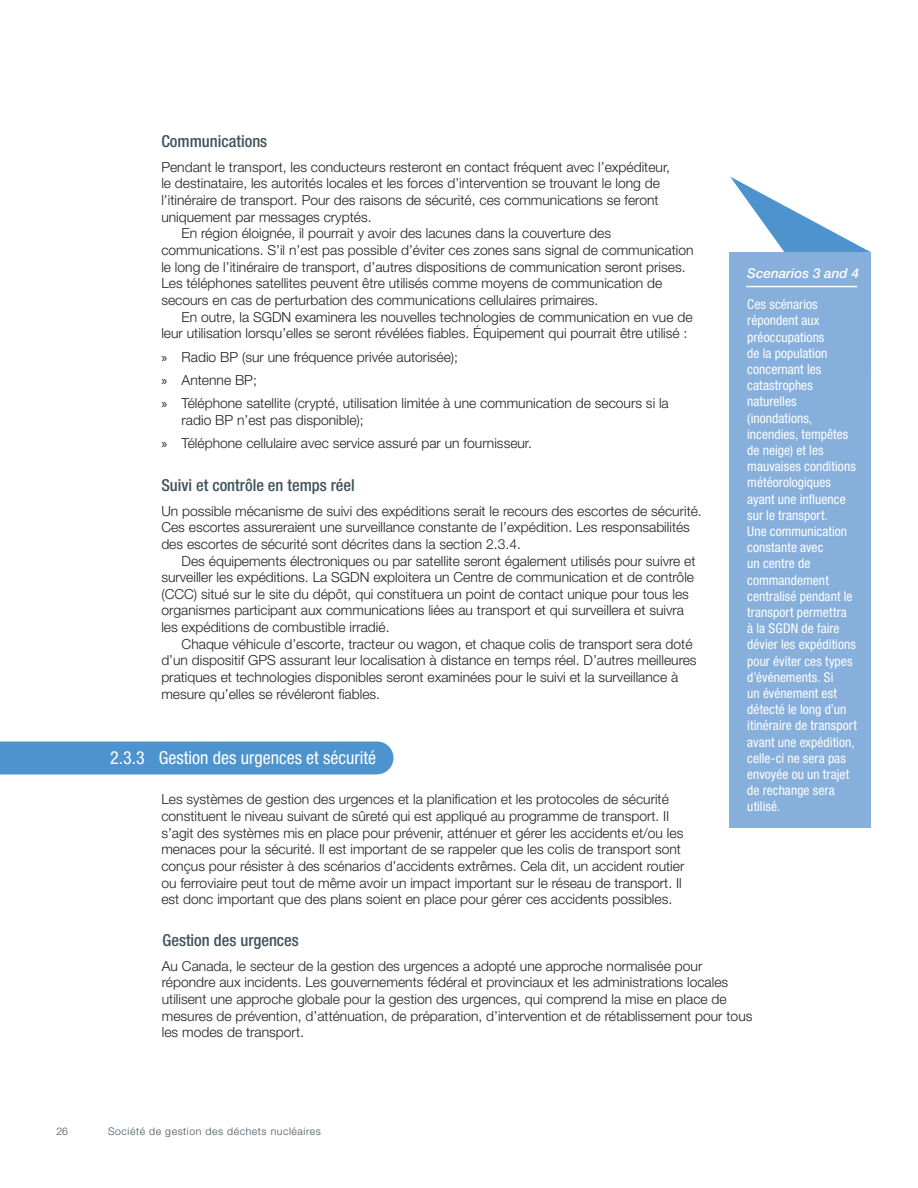
<style>
.page{position:relative;width:918px;height:1188px;background:#fff}
.page>*{position:absolute;margin:0;border:0;box-sizing:border-box;transform-origin:0 0}
.Alphabet_heading{font:condensed 18px "Helvetica Neue LT Std";color:#fff}
.First_para{font:500 condensed 16.5px "Helvetica Neue LT Std";color:#41525c}
.First_para-2{font:300 13.8px/16.6px "Helvetica Neue LT Std";color:#231f20}
.Paragraph_indented{font:300 13.8px/16.6px "Helvetica Neue LT Std";color:#231f20}
._3_0_Tables_-_Text{font:condensed 13.5px/16.2px "Helvetica Neue LT Std";letter-spacing:.005em;color:#fff}
.t1{font:italic 500 13.5px "Helvetica Neue LT Std";color:#fff}
.t2{font:300 10.5px "Helvetica Neue LT Std";letter-spacing:.055em;color:#41525c}
.s1{font-family:"Myriad Pro";font-weight:400}
</style>
<div class="page">
<svg style="left:730px;top:177px;width:140px;height:75px"></svg>
<div style="left:0;top:742px;width:393px;height:32px;background:#4d93ce"></div>
<div style="left:730px;top:252px;width:141px;height:576px;background:#86afdc"></div>
<hr style="left:746px;top:286px;width:111px;height:1px;background:#fff">
<p class="First_para" style="left:161px;top:131px;width:107px">Communications</p>
<p class="First_para-2" style="left:161px;top:158px;width:510px">Pendant le transport, les conducteurs resteront en contact fréquent avec l’expéditeur, le destinataire, les autorités locales et les forces d’intervention se trouvant le long de l’itinéraire de transport. Pour des raisons de sécurité, ces communications se feront uniquement par messages cryptés.</p>
<p class="Paragraph_indented" style="left:161px;top:225px;width:534px;text-indent:20px">En région éloignée, il pourrait y avoir des lacunes dans la couverture des communications. S’il n’est pas possible d’éviter ces zones sans signal de communication le long de l’itinéraire de transport, d’autres dispositions de communication seront prises.<br>Les téléphones satellites peuvent être utilisés comme moyens de communication de secours en cas de perturbation des communications cellulaires primaires.</p>
<p class="Paragraph_indented" style="left:161px;top:308px;width:533px;text-indent:20px">En outre, la SGDN examinera les nouvelles technologies de communication en vue de leur utilisation lorsqu’elles se seront révélées fiables. Équipement qui pourrait être utilisé :</p>
<p class="First_para-2" style="left:161px;top:348px;width:298px"><span class="s1">»</span> Radio BP (sur une fréquence privée autorisée);</p>
<p class="First_para-2" style="left:161px;top:371px;width:97px"><span class="s1">»</span> Antenne BP;</p>
<p class="First_para-2" style="left:182px;top:395px;width:489px;text-indent:-20px"><span class="s1">»</span> Téléphone satellite (crypté, utilisation limitée à une communication de secours si la radio BP n’est pas disponible);</p>
<p class="First_para-2" style="left:161px;top:435px;width:372px"><span class="s1">»</span> Téléphone cellulaire avec service assuré par un fournisseur.</p>
<p class="First_para" style="left:161px;top:475px;width:195px">Suivi et contrôle en temps réel</p>
<p class="First_para-2" style="left:161px;top:502px;width:542px">Un possible mécanisme de suivi des expéditions serait le recours des escortes de sécurité.<br>Ces escortes assureraient une surveillance constante de l’expédition. Les responsabilités des escortes de sécurité sont décrites dans la section 2.3.4.</p>
<p class="Paragraph_indented" style="left:161px;top:552px;width:536px;text-indent:20px">Des équipements électroniques ou par satellite seront également utilisés pour suivre et surveiller les expéditions. La SGDN exploitera un Centre de communication et de contrôle (CCC) situé sur le site du dépôt, qui constituera un point de contact unique pour tous les organismes participant aux communications liées au transport et qui surveillera et suivra les expéditions de combustible irradié.</p>
<p class="Paragraph_indented" style="left:161px;top:635px;width:537px;text-indent:20px">Chaque véhicule d’escorte, tracteur ou wagon, et chaque colis de transport sera doté d’un dispositif GPS assurant leur localisation à distance en temps réel. D’autres meilleures pratiques et technologies disponibles seront examinées pour le suivi et la surveillance à mesure qu’elles se révéleront fiables.</p>
<p class="Alphabet_heading" style="left:110px;top:748px;width:268px">2.3.3 Gestion des urgences et sécurité</p>
<p class="First_para-2" style="left:161px;top:791px;width:525px">Les systèmes de gestion des urgences et la planification et les protocoles de sécurité constituent le niveau suivant de sûreté qui est appliqué au programme de transport. Il s’agit des systèmes mis en place pour prévenir, atténuer et gérer les accidents et/ou les menaces pour la sécurité. Il est important de se rappeler que les colis de transport sont conçus pour résister à des scénarios d’accidents extrêmes. Cela dit, un accident routier ou ferroviaire peut tout de même avoir un impact important sur le réseau de transport. Il est donc important que des plans soient en place pour gérer ces accidents possibles.</p>
<p class="First_para" style="left:163px;top:930px;width:138px">Gestion des urgences</p>
<p class="t1" style="left:747px;top:265px;width:113px">Scenarios 3 and 4</p>
<p class="_3_0_Tables_-_Text" style="left:747px;top:296px;width:111px">Ces scénarios répondent aux préoccupations<br>de la population concernant les catastrophes naturelles (inondations, incendies, tempêtes de neige) et les mauvaises conditions météorologiques ayant une influence sur le transport.<br>Une communication constante avec<br>un centre de commandement centralisé pendant le transport permettra<br>à la SGDN de faire dévier les expéditions pour éviter ces types d’événements. Si<br>un événement est détecté le long d’un itinéraire de transport avant une expédition, celle-ci ne sera pas envoyée ou un trajet de rechange sera utilisé.</p>
<p class="First_para-2" style="left:162px;top:957px;width:592px">Au Canada, le secteur de la gestion des urgences a adopté une approche normalisée pour répondre aux incidents. Les gouvernements fédéral et provinciaux et les administrations locales utilisent une approche globale pour la gestion des urgences, qui comprend la mise en place de mesures de prévention, d’atténuation, de préparation, d’intervention et de rétablissement pour tous les modes de transport.</p>
<p class="t2" style="left:56px;top:1125px;width:13px">26</p>
<p class="t2" style="left:108px;top:1125px;width:214px">Société de gestion des déchets nucléaires</p>
</div>
